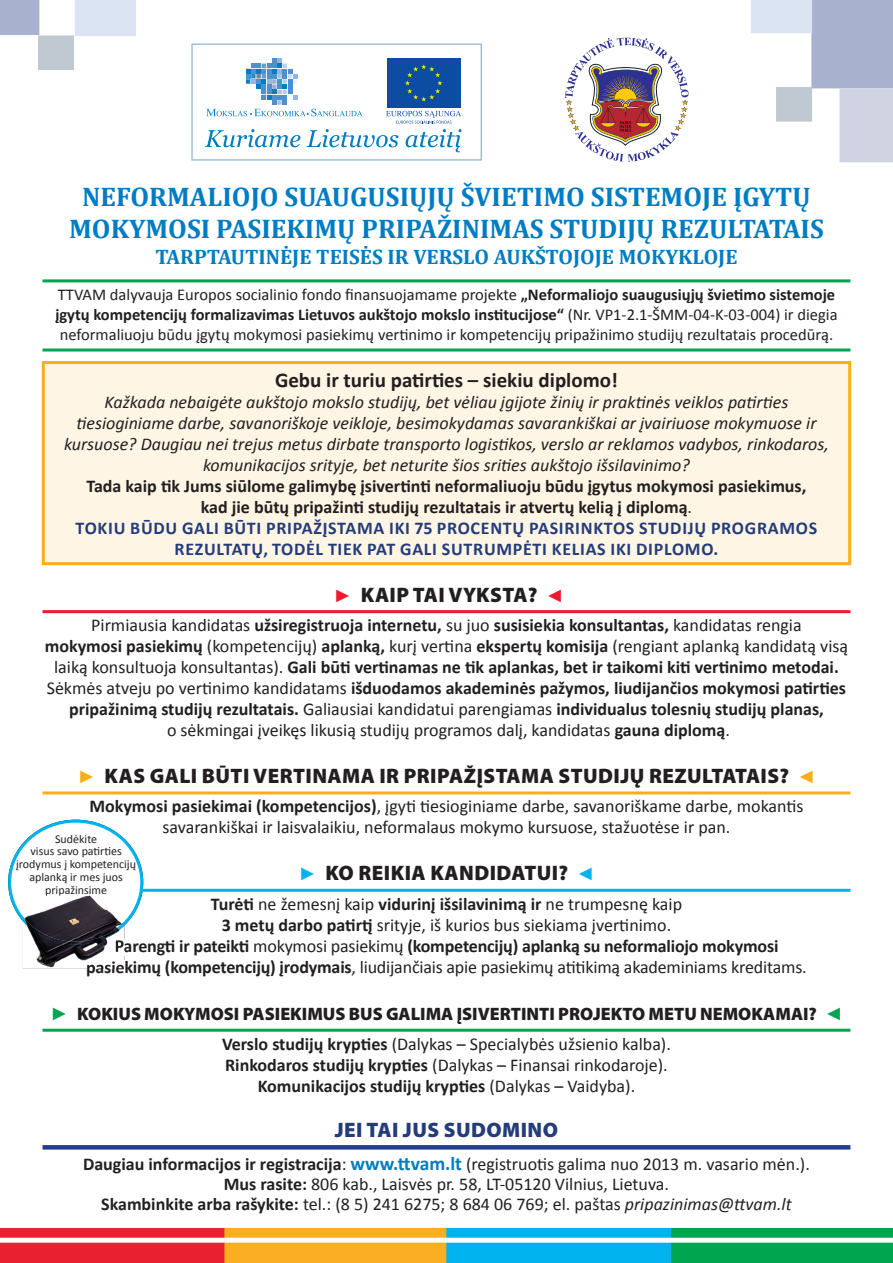
<style>
.page{position:relative;width:893px;height:1263px;background:#fff}
.page>*{position:absolute;margin:0;border:0;box-sizing:border-box;transform-origin:0 0}
.t1{font:700 27px/32.4px "Cambria";color:#007cc2;text-align:center}
.t2{font:900 21px "Myriad Pro";letter-spacing:.02em;color:#231f20}
.t3{font:700 21px "Cambria";color:#007cc2}
.t4{font:700 21px "Calibri";color:#231f20}
.t5{font:900 21px "Myriad Pro";letter-spacing:.02em;color:#243c7a}
.t6{font:18px/21px "Calibri";color:#231f20;text-align:center}
.t7{font:700 18px/21px "Calibri";color:#231f20;text-align:center}
.t8{font:italic 18px/21px "Calibri";color:#231f20;text-align:center}
.t9{font:900 18px "Myriad Pro";color:#231f20}
.t10{font:16.5px/19.8px "Calibri";color:#231f20}
.t11{font:12px/12.8px "Calibri";color:#231f20;text-align:center}
.s1{font-weight:700}
.s2{font-weight:400}
.s3{color:#243c7a}
.s4{font-family:"Franklin Gothic";font-weight:800;font-size:18px;color:#ee1b2d}
.s5{font-family:"Franklin Gothic";font-weight:800;font-size:18px;color:#faaf18}
.s6{font-family:"Franklin Gothic";font-weight:800;font-size:18px;color:#00b3ef}
.s7{font-family:"Franklin Gothic";font-weight:800;color:#00a54f}
.s8{font-weight:700;font-size:19.5px;color:#007cc2}
.s9{font-style:italic}
</style>
<div class="page">
<img style="left:0;top:0;width:893px;height:1263px">
<div style="left:42px;top:361px;width:809px;height:204px;background:#fef5e5;border:3px solid #faaf18"></div>
<svg style="left:562px;top:33px;width:131px;height:133px"></svg>
<svg style="left:191px;top:44px;width:291px;height:117px"></svg>
<hr style="left:43px;top:279px;width:807px;height:3px;background:#00a54f">
<hr style="left:43px;top:348px;width:807px;height:3px;background:#00a54f">
<hr style="left:43px;top:610px;width:807px;height:3px;background:#ee1b2d">
<hr style="left:43px;top:791px;width:807px;height:3px;background:#faaf18">
<hr style="left:43px;top:889px;width:807px;height:3px;background:#00b3ef">
<hr style="left:43px;top:1029px;width:807px;height:3px;background:#00a54f">
<svg style="left:43px;top:1145px;width:807px;height:4px;background:#294290"></svg>
<svg style="left:8px;top:820px;width:135px;height:125px"></svg>
<img style="left:23px;top:945px;width:101px;height:23px">
<img style="left:116px;top:945px;width:8px;height:10px">
<img style="left:87px;top:961px;width:37px;height:7px">
<img style="left:23px;top:894px;width:101px;height:22px">
<img style="left:23px;top:916px;width:101px;height:29px">
<img style="left:46px;top:894px;width:61px;height:2px">
<h1 class="t1" style="left:69px;top:180px;width:756px">NEFORMALIOJO SUAUGUSIŲJŲ ŠVIETIMO SISTEMOJE ĮGYTŲ<br>MOKYMOSI PASIEKIMŲ PRIPAŽINIMAS STUDIJŲ REZULTATAIS</h1>
<p class="t3" style="left:155px;top:244px;width:584px">TARPTAUTINĖJE TEISĖS IR VERSLO AUKŠTOJOJE MOKYKLOJE</p>
<p class="t10" style="left:55px;top:284px;width:784px">TTVAM dalyvauja Europos socialinio fondo finansuojamame projekte <span class="s1">„Neformaliojo suaugusiųjų švietimo sistemoje įgytų kompetencijų formalizavimas Lietuvos aukštojo mokslo institucijose“</span> (Nr. VP1-2.1-ŠMM-04-K-03-004) ir diegia neformaliuoju būdu įgytų mokymosi pasiekimų vertinimo ir kompetencijų pripažinimo studijų rezultatais procedūrą.</p>
<p class="t4" style="left:275px;top:367px;width:344px">Gebu ir turiu patirties – siekiu diplomo!</p>
<p class="t8" style="left:64px;top:390px;width:766px">Kažkada nebaigėte aukštojo mokslo studijų, bet vėliau įgijote žinių ir praktinės veiklos patirties tiesioginiame darbe, savanoriškoje veikloje, besimokydamas savarankiškai ar įvairiuose mokymuose ir kursuose? Daugiau nei trejus metus dirbate transporto logistikos, verslo ar reklamos vadybos, rinkodaros, komunikacijos srityje, bet neturite šios srities aukštojo išsilavinimo?</p>
<p class="t7" style="left:76px;top:474px;width:743px">Tada kaip tik Jums siūlome galimybę įsivertinti neformaliuoju būdu įgytus mokymosi pasiekimus, kad jie būtų pripažinti studijų rezultatais ir atvertų kelią į diplomą<span class="s2">.<br></span><span class="s3">TOKIU BŪDU GALI BŪTI PRIPAŽĮSTAMA IKI 75 PROCENTŲ PASIRINKTOS STUDIJŲ PROGRAMOS REZULTATŲ, TODĖL TIEK PAT GALI SUTRUMPĖTI KELIAS IKI DIPLOMO.</span></p>
<p class="t2" style="left:334px;top:583px;width:231px"><span class="s4">►</span> KAIP TAI VYKSTA? <span class="s4">◄</span></p>
<p class="t7" style="left:45px;top:614px;width:805px"><span class="s2">Pirmiausia kandidatas</span> užsiregistruoja internetu, <span class="s2">su juo</span> susisiekia konsultantas, <span class="s2">kandidatas rengia<br></span>mokymosi pasiekimų <span class="s2">(kompetencijų)</span> aplanką, <span class="s2">kurį vertina</span> ekspertų komisija <span class="s2">(rengiant aplanką kandidatą visą laiką konsultuoja konsultantas).</span> Gali būti vertinamas ne tik aplankas, bet ir taikomi kiti vertinimo metodai.<br><span class="s2">Sėkmės atveju po vertinimo kandidatams</span> išduodamos akademinės pažymos, liudijančios mokymosi patirties pripažinimą studijų rezultatais. <span class="s2">Galiausiai kandidatui parengiamas</span> individualus tolesnių studijų planas,<br><span class="s2">o sėkmingai įveikęs likusią studijų programos dalį, kandidatas</span> gauna diplomą<span class="s2">.</span></p>
<p class="t2" style="left:78px;top:764px;width:739px"><span class="s5">►</span> KAS GALI BŪTI VERTINAMA IR PRIPAŽĮSTAMA STUDIJŲ REZULTATAIS? <span class="s5">◄</span></p>
<p class="t6" style="left:89px;top:795px;width:716px"><span class="s1">Mokymosi pasiekimai (kompetencijos)</span>, įgyti tiesioginiame darbe, savanoriškame darbe, mokantis savarankiškai ir laisvalaikiu, neformalaus mokymo kursuose, stažuotėse ir pan.</p>
<p class="t2" style="left:299px;top:861px;width:297px"><span class="s6">►</span> KO REIKIA KANDIDATUI? <span class="s6">◄</span></p>
<p class="t6" style="left:86px;top:892px;width:722px"><span class="s1">Turėti</span> ne žemesnį kaip <span class="s1">vidurinį išsilavinimą ir</span> ne trumpesnę kaip<br><span class="s1">3 metų darbo patirtį</span> srityje, iš kurios bus siekiama įvertinimo.<br><span class="s1">Parengti ir pateikti</span> mokymosi pasiekimų <span class="s1">(kompetencijų) aplanką su neformaliojo mokymosi pasiekimų (kompetencijų) įrodymais</span>, liudijančiais apie pasiekimų atitikimą akademiniams kreditams.</p>
<p class="t9" style="left:50px;top:1004px;width:794px"><span class="s7">►</span> KOKIUS MOKYMOSI PASIEKIMUS BUS GALIMA ĮSIVERTINTI PROJEKTO METU NEMOKAMAI? <span class="s7">◄</span></p>
<p class="t6" style="left:222px;top:1032px;width:450px"><span class="s1">Verslo studijų krypties</span> (Dalykas – Specialybės užsienio kalba).<br><span class="s1">Rinkodaros studijų krypties</span> (Dalykas – Finansai rinkodaroje).<br><span class="s1">Komunikacijos studijų krypties</span> (Dalykas – Vaidyba).</p>
<p class="t5" style="left:335px;top:1117px;width:225px">JEI TAI JUS SUDOMINO</p>
<p class="t6" style="left:83px;top:1152px;width:728px;line-height:20.2px"><span class="s1">Daugiau informacijos ir registracija</span>: <span class="s8">www.ttvam.lt</span> (registruotis galima nuo 2013 m. vasario mėn.).<br><span class="s1">Mus rasite:</span> 806 kab., Laisvės pr. 58, LT-05120 Vilnius, Lietuva.<br><span class="s1">Skambinkite arba rašykite:</span> tel.: (8 5) 241 6275; 8 684 06 769; el. paštas <span class="s9">pripazinimas@ttvam.lt</span></p>
<p class="t11" style="left:16px;top:832px;width:121px">Sudėkite<br>visus savo patirties įrodymus į kompetencijų aplanką ir mes juos pripažinsime</p>
</div>
